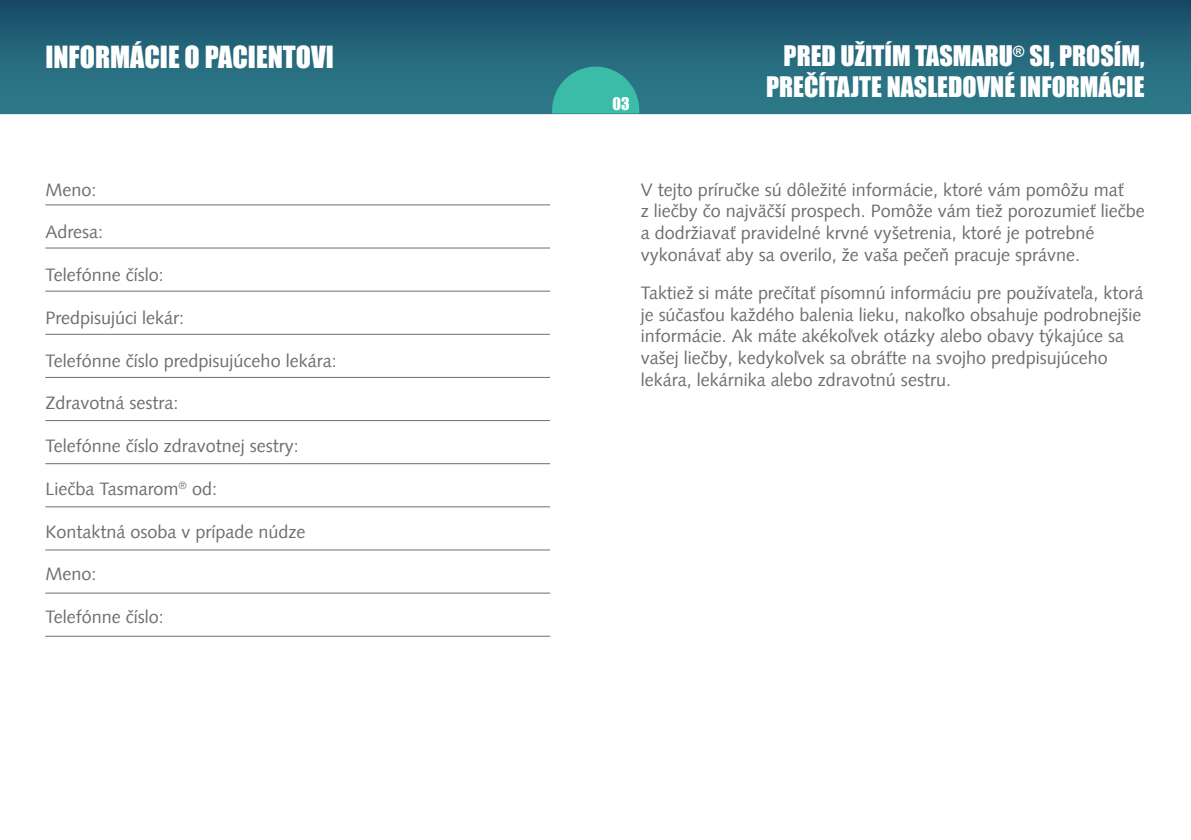
<style>
.page{position:relative;width:1191px;height:840px;background:#fff}
.page>*{position:absolute;margin:0;border:0;box-sizing:border-box;transform-origin:0 0}
.t1{font:28px "Impact";color:#fff}
.t2{font:26px/31.2px "Impact";color:#fff;text-align:right}
.t3{font:18px/21.6px "Syntax Com";color:#6d6e71}
.t4{font:16px "Impact";color:#fff}
</style>
<div class="page">
<hr style="left:0;top:113px;width:595px;height:1px;background:#d1d3d4">
<div style="left:0;top:0;width:595px;height:113px;background:linear-gradient(to bottom,#184d68,#30808d)"></div>
<hr style="left:595px;top:113px;width:596px;height:1px;background:#d1d3d4">
<div style="left:595px;top:0;width:596px;height:113px;background:linear-gradient(to bottom,#184d68,#30808d)"></div>
<svg style="left:551px;top:66px;width:89px;height:48px"></svg>
<hr style="left:45px;top:204px;width:505px;height:1px;background:#6d6e71">
<hr style="left:45px;top:247px;width:505px;height:1px;background:#6d6e71">
<hr style="left:45px;top:290px;width:505px;height:1px;background:#6d6e71">
<hr style="left:45px;top:333px;width:505px;height:1px;background:#6d6e71">
<hr style="left:45px;top:377px;width:505px;height:1px;background:#6d6e71">
<hr style="left:45px;top:420px;width:505px;height:1px;background:#6d6e71">
<hr style="left:45px;top:463px;width:505px;height:1px;background:#6d6e71">
<hr style="left:45px;top:506px;width:505px;height:1px;background:#6d6e71">
<hr style="left:45px;top:549px;width:505px;height:1px;background:#6d6e71">
<hr style="left:45px;top:592px;width:505px;height:1px;background:#6d6e71">
<hr style="left:45px;top:635px;width:505px;height:1px;background:#6d6e71">
<h1 class="t1" style="left:45px;top:35px;width:290px">INFORMÁCIE O PACIENTOVI</h1>
<p class="t3" style="left:45px;top:179px;width:53px">Meno:</p>
<p class="t3" style="left:45px;top:221px;width:59px">Adresa:</p>
<p class="t3" style="left:45px;top:264px;width:120px">Telefónne číslo:</p>
<p class="t3" style="left:45px;top:307px;width:140px">Predpisujúci lekár:</p>
<p class="t3" style="left:45px;top:349px;width:293px">Telefónne číslo predpisujúceho lekára:</p>
<p class="t3" style="left:45px;top:392px;width:135px">Zdravotná sestra:</p>
<p class="t3" style="left:45px;top:435px;width:255px">Telefónne číslo zdravotnej sestry:</p>
<p class="t3" style="left:45px;top:477px;width:173px">Liečba Tasmarom<sup>®</sup> od:</p>
<p class="t3" style="left:45px;top:520px;width:262px">Kontaktná osoba v prípade núdze</p>
<p class="t3" style="left:45px;top:563px;width:53px">Meno:</p>
<p class="t3" style="left:45px;top:605px;width:120px">Telefónne číslo:</p>
<p class="t4" style="left:612px;top:91px;width:19px">03</p>
<h2 class="t2" style="left:766px;top:39px;width:380px">PRED UŽITÍM TASMARU<sup>®</sup> SI, PROSÍM,<br>PREČÍTAJTE NASLEDOVNÉ INFORMÁCIE</h2>
<p class="t3" style="left:641px;top:179px;width:505px">V tejto príručke sú dôležité informácie, ktoré vám pomôžu mať<br>z liečby čo najväčší prospech. Pomôže vám tiež porozumieť liečbe a dodržiavať pravidelné krvné vyšetrenia, ktoré je potrebné vykonávať aby sa overilo, že vaša pečeň pracuje správne.</p>
<p class="t3" style="left:641px;top:282px;width:504px">Taktiež si máte prečítať písomnú informáciu pre používateľa, ktorá je súčasťou každého balenia lieku, nakoľko obsahuje podrobnejšie informácie. Ak máte akékoľvek otázky alebo obavy týkajúce sa vašej liečby, kedykoľvek sa obráťte na svojho predpisujúceho lekára, lekárnika alebo zdravotnú sestru.</p>
</div>
